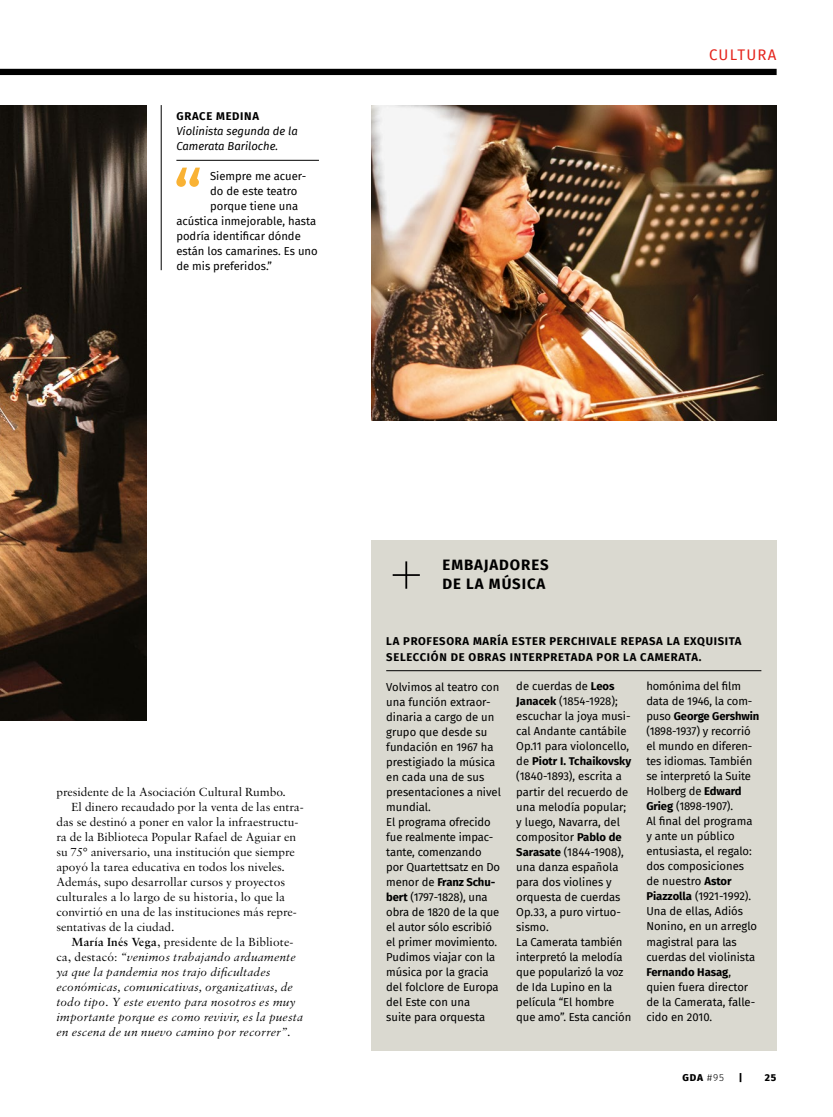
<style>
.page{position:relative;width:833px;height:1117px;background:#fff}
.page>*{position:absolute;margin:0;border:0;box-sizing:border-box;transform-origin:0 0}
.t1{font:100 82.5px "Fira Sans";color:#000}
.t2{font:73px "Fira Sans";color:#f9b234}
.t3{font:700 15px "Fira Sans";letter-spacing:.06em;color:#000}
.t4{font:15px "Fira Sans";letter-spacing:.085em;color:#e5231b}
.t5{font:12.5px "Sabon";color:#000}
.t6{font:italic 12.5px "Sabon";letter-spacing:.01em;color:#000}
.t7{font:11.25px/15px "Fira Sans";color:#000}
.t8{font:700 11.25px/15px "Fira Sans";letter-spacing:.06em;color:#000}
.t9{font:italic 11.25px/15px "Fira Sans";color:#000}
.t10{font:800 10px "Fira Sans";color:#000}
.s1{font-weight:600}
.s2{font-style:normal}
.s3{font-weight:700}
.s4{font-weight:300}
</style>
<div class="page">
<div style="left:0;top:69px;width:776px;height:6px;background:#000"></div>
<img style="left:0;top:105px;width:146px;height:615px">
<img style="left:371px;top:105px;width:405px;height:315px">
<hr style="left:161px;top:105px;width:1px;height:165px;background:#000">
<hr style="left:176px;top:160px;width:143px;height:1px;background:#000">
<div style="left:371px;top:540px;width:405px;height:510px;background:#dad9d0"></div>
<hr style="left:386px;top:670px;width:375px;height:1px;background:#000">
<p class="t8" style="left:176px;top:108px;width:84px">GRACE MEDINA</p>
<p class="t9" style="left:176px;top:123px;width:123px">Violinista segunda de la<br>Camerata Bariloche.</p>
<h2 class="t2" style="left:173px;top:142px;width:31px">“</h2>
<p class="t7" style="left:210px;top:168px;width:98px">Siempre me acuer-</p>
<p class="t7" style="left:210px;top:183px;width:89px">do de este teatro</p>
<p class="t7" style="left:210px;top:198px;width:89px">porque tiene una</p>
<p class="t7" style="left:176px;top:213px;width:141px">acústica inmejorable, hasta</p>
<p class="t7" style="left:176px;top:228px;width:126px">podría identificar dónde</p>
<p class="t7" style="left:176px;top:243px;width:143px">están los camarines. Es uno</p>
<p class="t7" style="left:176px;top:258px;width:97px">de mis preferidos.”</p>
<h3 class="t4" style="left:709px;top:43px;width:69px">CULTURA</h3>
<p class="t5" style="left:56px;top:783px;width:231px">presidente de la Asociación Cultural Rumbo.</p>
<p class="t5" style="left:71px;top:798px;width:234px">El dinero recaudado por la venta de las entra-</p>
<p class="t5" style="left:56px;top:813px;width:244px">das se destinó a poner en valor la infraestructu-</p>
<p class="t5" style="left:56px;top:828px;width:241px">ra de la Biblioteca Popular Rafael de Aguiar en</p>
<p class="t5" style="left:56px;top:843px;width:240px">su 75° aniversario, una institución que siempre</p>
<p class="t5" style="left:56px;top:858px;width:230px">apoyó la tarea educativa en todos los niveles.</p>
<p class="t5" style="left:56px;top:873px;width:230px">Además, supo desarrollar cursos y proyectos</p>
<p class="t5" style="left:56px;top:888px;width:230px">culturales a lo largo de su historia, lo que la</p>
<p class="t5" style="left:56px;top:903px;width:242px">convirtió en una de las instituciones más repre-</p>
<p class="t5" style="left:56px;top:918px;width:120px">sentativas de la ciudad.</p>
<p class="t5" style="left:71px;top:933px;width:224px"><span class="s1">María Inés Vega</span>, presidente de la Bibliote-</p>
<p class="t6" style="left:56px;top:948px;width:241px"><span class="s2">ca, destacó:</span> “venimos trabajando arduamente</p>
<p class="t6" style="left:56px;top:963px;width:216px">ya que la pandemia nos trajo dificultades</p>
<p class="t6" style="left:56px;top:978px;width:238px">económicas, comunicativas, organizativas, de</p>
<p class="t6" style="left:56px;top:993px;width:241px">todo tipo. Y este evento para nosotros es muy</p>
<p class="t6" style="left:56px;top:1008px;width:248px">importante porque es como revivir, es la puesta</p>
<p class="t6" style="left:56px;top:1023px;width:236px">en escena de un nuevo camino por recorrer”<span class="s2">.</span></p>
<h1 class="t1" style="left:386px;top:515px;width:42px">+</h1>
<h3 class="t3" style="left:442px;top:552px;width:108px">EMBAJADORES</h3>
<h3 class="t3" style="left:442px;top:571px;width:104px">DE LA MÚSICA</h3>
<p class="t8" style="left:386px;top:633px;width:357px">LA PROFESORA MARÍA ESTER PERCHIVALE REPASA LA EXQUISITA<br>SELECCIÓN DE OBRAS INTERPRETADA POR LA CAMERATA.</p>
<p class="t7" style="left:386px;top:678px;width:116px">Volvimos al teatro con una función extraor&shy;dinaria a cargo de un grupo que desde su fundación en 1967 ha prestigiado la música en cada una de sus presentaciones a nivel mundial.<br>El programa ofrecido fue realmente impac&shy;tante, comenzando por Quartettsatz en Do menor de <span class="s3">Franz Schu&shy;bert</span> (1797-1828), una obra de 1820 de la que el autor sólo escribió el primer movimiento.<br>Pudimos viajar con la música por la gracia del folclore de Europa del Este con una<br>suite para orquesta</p>
<p class="t7" style="left:516px;top:678px;width:117px">de cuerdas de <span class="s3">Leos<br>Janacek</span> (1854-1928); escuchar la joya musi&shy;cal Andante cantábile<br>Op.11 para violoncello, de <span class="s3">Piotr I. Tchaikovsky </span>(1840-1893), escrita a partir del recuerdo de una melodía popular; y luego, Navarra, del compositor <span class="s3">Pablo de<br>Sarasate</span> (1844-1908), una danza española para dos violines y orquesta de cuerdas<br>Op.33, a puro virtuo&shy;sismo.<br>La Camerata también interpretó la melodía que popularizó la voz de Ida Lupino en la película “El hombre que amo”. Esta canción</p>
<p class="t7" style="left:646px;top:678px;width:114px">homónima del film data de 1946, la com&shy;puso <span class="s3">George Gershwin </span>(1898-1937) y recorrió el mundo en diferen&shy;tes idiomas. También se interpretó la Suite<br>Holberg de <span class="s3">Edward<br>Grieg</span> (1898-1907).<br>Al final del programa y ante un público entusiasta, el regalo: dos composiciones de nuestro <span class="s3">Astor<br>Piazzolla</span> (1921-1992).<br>Una de ellas, Adiós<br>Nonino, en un arreglo magistral para las cuerdas del violinista<br><span class="s3">Fernando Hasag</span>, quien fuera director de la Camerata, falle&shy;cido en 2010.</p>
<p class="t10" style="left:682px;top:1068px;width:43px">GDA <span class="s4">#95</span></p>
<p class="t10" style="left:739px;top:1068px;width:5px">|</p>
<p class="t10" style="left:765px;top:1068px;width:13px">25</p>
</div>
